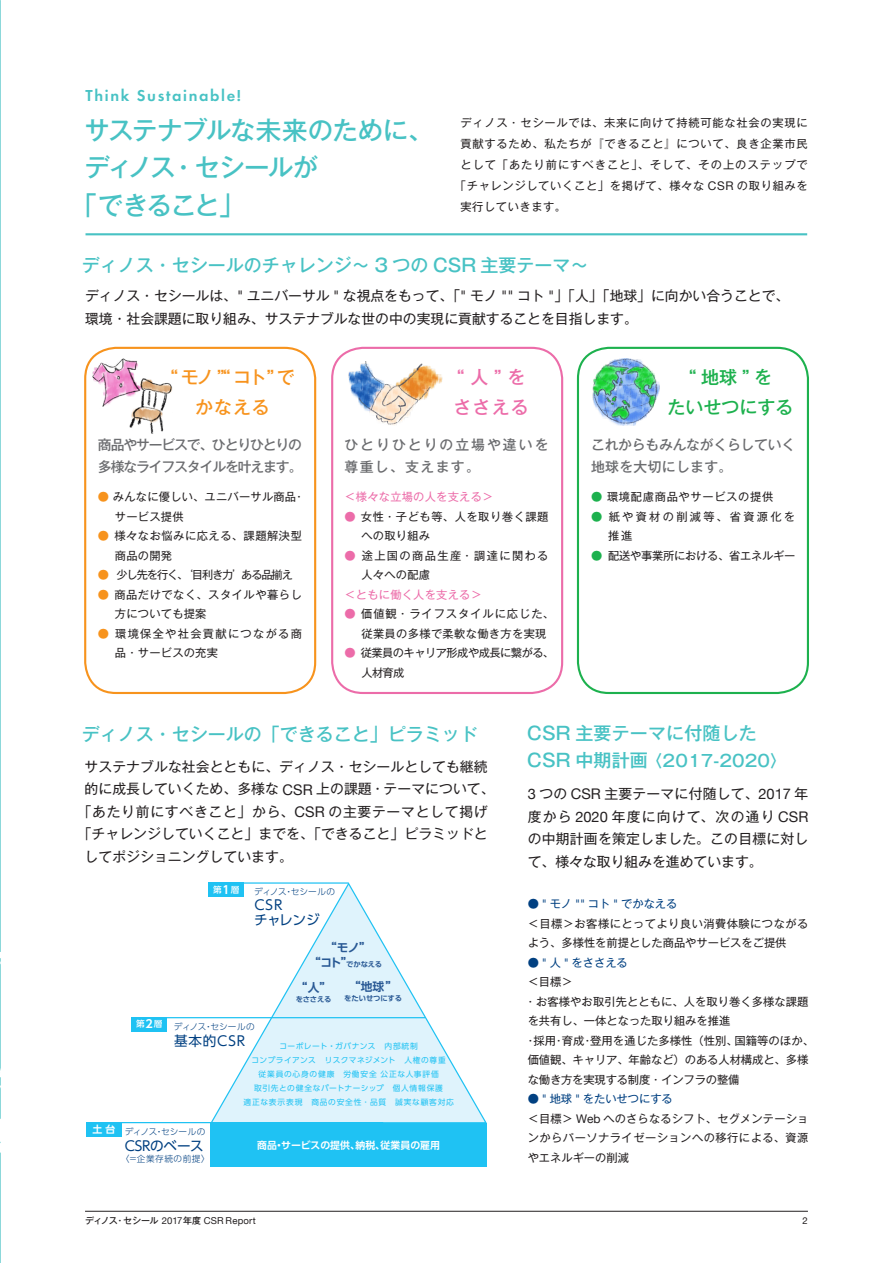
<style>
.page{position:relative;width:893px;height:1263px;background:#fff}
.page>*{position:absolute;margin:0;border:0;box-sizing:border-box;transform-origin:0 0}
.t1{font:500 25.5px "Gothic MB101 Pr 6";letter-spacing:-.03em;color:#48c2c4}
.t2{font:500 25.5px "Gothic MB101 Pr 6";letter-spacing:-.075em;color:#48c2c4}
.t3{font:500 18px "Gothic MB101 Pr 6";color:#48c2c4}
.t4{font:500 18px/30px "Gothic MB101 Pr 6";letter-spacing:.05em;color:#f7931d;text-align:center}
.t5{font:500 18px/30px "Gothic MB101 Pr 6";color:#1db14e;text-align:center}
.t6{font:500 18px/30px "Gothic MB101 Pr 6";color:#ec6ca9}
.t7{font:500 16.5px "Gothic MB101 Pr 6";letter-spacing:.01em;color:#48c2c4}
.t8{font:600 16.5px "Futura T";letter-spacing:.1em;color:#48c2c4}
.t9{font:13.8px/22.5px "Gothic MB101 Pro";letter-spacing:.005em;color:#231f20}
.t10{font:500 13.8px/22.5px "Gothic MB101 Pr 6";letter-spacing:-.08em;color:#6c6d70}
.t11{font:13.8px "Gothic MB101 Pro";letter-spacing:.05em;color:#231f20}
.t12{font:500 13.8px/22.5px "Gothic MB101 Pr 6";letter-spacing:-.015em;color:#6c6d70}
.t13{font:500 13.8px/22.5px "Gothic MB101 Pr 6";letter-spacing:.145em;color:#6c6d70}
.t14{font:13.65px "UD Shin Go Pro";letter-spacing:-.02em;color:#014081}
.t15{font:13.65px/14.2px "UD Shin Go Pro";letter-spacing:-.08em;color:#014081}
.t16{font:700 11.7px "UD Shin Go Pro De";color:#285894}
.t17{font:11.25px/19.5px "Gothic MB101 Pro";color:#231f20}
.t18{font:11.25px/19.5px "Gothic MB101 Pro";letter-spacing:.03em;color:#231f20}
.t19{font:11.25px "Gothic MB101 Pro";letter-spacing:.07em;color:#231f20}
.t20{font:11.25px "Gothic MB101 Pro";letter-spacing:.06em;color:#231f20}
.t21{font:11.25px/19.5px "Gothic MB101 Pro";letter-spacing:.05em;color:#231f20}
.t22{font:11.25px "Gothic MB101 Pro";letter-spacing:.09em;color:#231f20}
.t23{font:11.25px/19.5px "Gothic MB101 Pro";letter-spacing:.115em;color:#231f20}
.t24{font:11.25px "Gothic MB101 Pro";letter-spacing:.02em;color:#ec6ca9}
.t25{font:11.25px/19.5px "Gothic MB101 Pro";letter-spacing:-.045em;color:#231f20}
.t26{font:11.25px/19.5px "Gothic MB101 Pro";letter-spacing:.12em;color:#231f20}
.t27{font:11.25px "Gothic MB101 Pro";letter-spacing:-.1em;color:#231f20}
.t28{font:11.25px "Gothic MB101 Pro";letter-spacing:-.025em;color:#231f20}
.t29{font:11.25px/19.5px "Gothic MB101 Pro";letter-spacing:.2em;color:#231f20}
.t30{font:700 9.9px "UD Shin Go Pro De";color:#fff}
.t31{font:9.6px "Helvetica Neue";letter-spacing:.02em;color:#231f20}
.t32{font:300 8.7px "UD Shin Go Pro";letter-spacing:-.005em;color:#014081}
.t33{font:300 8.7px "UD Shin Go Pro";letter-spacing:.06em;color:#014081}
.t34{font:500 8.7px "UD Shin Go Pro";color:#fff}
.t35{font:7.65px/14px "UD Shin Go Pro";letter-spacing:.08em;color:#1fc2f3;text-align:center}
.t36{font:700 7.35px "UD Shin Go Pro De";letter-spacing:-.025em;color:#285894}
.s1{font-family:"Helvetica Neue";font-size:11.85px}
.s2{font-family:"Helvetica Neue";font-size:14.7px}
.s3{color:#f7931d}
.s4{color:#ec6ca9}
.s5{color:#1db14e}
.s6{font-family:"UD Shin Go Pro De";font-weight:700;font-size:11.1px}
.s7{font-size:11.7px}
.s8{font-size:18px}
.s9{color:#014081}
.s10{font-family:"Helvetica Neue";font-size:11.85px;color:#014081}
.s11{font-family:"Gothic MB101 Pro";font-weight:500;font-size:9px}
</style>
<div class="page">
<svg style="left:0;top:0;width:1px;height:1263px"></svg>
<div style="left:84px;top:347px;width:232px;height:347px;border:2px solid #f7931d;border-radius:31px"></div>
<div style="left:331px;top:347px;width:232px;height:347px;border:2px solid #ec6ca9;border-radius:31px"></div>
<div style="left:577px;top:347px;width:232px;height:347px;border:2px solid #1db14e;border-radius:31px"></div>
<hr style="left:85px;top:1211px;width:723px;height:1px;background:#231f20">
<img style="left:84px;top:358px;width:89px;height:77px">
<img style="left:348px;top:362px;width:95px;height:63px">
<img style="left:579px;top:359px;width:81px;height:66px">
<svg style="left:211px;top:883px;width:276px;height:240px"></svg>
<div style="left:210px;top:1123px;width:277px;height:44px;background:#1fc2f3"></div>
<svg style="left:249px;top:884px;width:91px;height:47px"></svg>
<svg style="left:251px;top:884px;width:87px;height:45px"></svg>
<div style="left:169px;top:1017px;width:90px;height:36px;background:#fff"></div>
<svg style="left:170px;top:1018px;width:87px;height:32px"></svg>
<hr style="left:132px;top:1017px;width:293px;height:1px;background:#1fc2f3">
<hr style="left:213px;top:882px;width:136px;height:2px;background:#1fc2f3">
<div style="left:209px;top:882px;width:35px;height:15px;background:#1fc2f3"></div>
<div style="left:132px;top:1017px;width:35px;height:14px;background:#1fc2f3"></div>
<svg style="left:121px;top:1123px;width:87px;height:14px"></svg>
<hr style="left:91px;top:1122px;width:292px;height:1px;background:#1fc2f3">
<div style="left:86px;top:1122px;width:36px;height:14px;background:#1fc2f3"></div>
<hr style="left:86px;top:233px;width:721px;height:2px;background:#48c2c4">
<p class="t8" style="left:86px;top:85px;width:157px">Think Sustainable!</p>
<h1 class="t1" style="left:84px;top:109px;width:351px">サステナブルな未来のために、</h1>
<h1 class="t2" style="left:84px;top:146px;width:235px">ディノス・セシールが</h1>
<h1 class="t1" style="left:72px;top:184px;width:174px">「できること」</h1>
<p class="t19" style="left:460px;top:114px;width:349px">ディノス・セシールでは、未来に向けて持続可能な社会の実現に</p>
<p class="t19" style="left:460px;top:135px;width:349px">貢献するため、私たちが『できること』について、良き企業市民</p>
<p class="t22" style="left:460px;top:156px;width:349px">として「あたり前にすべきこと」、そして、その上のステップで</p>
<p class="t20" style="left:455px;top:177px;width:354px">「チャレンジしていくこと」を掲げて、様々な <span class="s1">CSR</span> の取り組みを</p>
<p class="t21" style="left:460px;top:196px;width:107px">実行していきます。</p>
<h2 class="t3" style="left:82px;top:250px;width:508px">ディノス・セシールのチャレンジ〜 3 つの CSR 主要テーマ〜</h2>
<p class="t9" style="left:85px;top:283px;width:706px">ディノス・セシールは、<span class="s2">"</span> ユニバーサル <span class="s2">"</span> な視点をもって、「<span class="s2">"</span> モノ <span class="s2">""</span> コト <span class="s2">"</span>」「人」「地球」に向かい合うことで、環境・社会課題に取り組み、サステナブルな世の中の実現に貢献することを目指します。</p>
<h2 class="t4" style="left:170px;top:361px;width:126px">“モノ”“コト”でかなえる</h2>
<p class="t10" style="left:98px;top:433px;width:206px">商品やサービスで、ひとりひとりの多様なライフスタイルを叶えます。</p>
<p class="t18" style="left:115px;top:485px;width:191px;text-indent:-17px"><span class="s3">●</span> みんなに優しい、ユニバーサル商品・サービス提供</p>
<p class="t18" style="left:115px;top:524px;width:189px;text-indent:-17px"><span class="s3">●</span> 様々なお悩みに応える、課題解決型商品の開発</p>
<p class="t27" style="left:98px;top:565px;width:197px"><span class="s3">●</span> 少し先を行く、‘目利き力’ある品揃え</p>
<p class="t18" style="left:115px;top:583px;width:189px;text-indent:-17px"><span class="s3">●</span> 商品だけでなく、スタイルや暮らし方についても提案</p>
<p class="t23" style="left:115px;top:622px;width:189px;text-indent:-17px"><span class="s3">●</span> 環境保全や社会貢献につながる商品・サービスの充実</p>
<h2 class="t6" style="left:453px;top:361px;width:77px">“人”をささえる</h2>
<p class="t13" style="left:344px;top:433px;width:206px">ひとりひとりの立場や違いを尊重し、支えます。</p>
<p class="t24" style="left:344px;top:487px;width:150px">＜様々な立場の人を支える＞</p>
<p class="t21" style="left:361px;top:505px;width:189px;text-indent:-17px"><span class="s4">●</span> 女性・子ども等、人を取り巻く課題への取り組み</p>
<p class="t26" style="left:361px;top:544px;width:189px;text-indent:-17px"><span class="s4">●</span> 途上国の商品生産・調達に関わる人々への配慮</p>
<p class="t24" style="left:344px;top:585px;width:139px">＜ともに働く人を支える＞</p>
<p class="t18" style="left:361px;top:602px;width:194px;text-indent:-17px"><span class="s4">●</span> 価値観・ライフスタイルに応じた、従業員の多様で柔軟な働き方を実現</p>
<p class="t25" style="left:361px;top:641px;width:194px;text-indent:-17px"><span class="s4">●</span> 従業員のキャリア形成や成長に繋がる、人材育成</p>
<h2 class="t5" style="left:668px;top:361px;width:127px">“地球”を<br>たいせつにする</h2>
<p class="t12" style="left:591px;top:433px;width:206px">これからもみんながくらしていく地球を大切にします。</p>
<p class="t20" style="left:591px;top:487px;width:184px"><span class="s5">●</span> 環境配慮商品やサービスの提供</p>
<p class="t29" style="left:608px;top:505px;width:189px;text-indent:-17px"><span class="s5">●</span> 紙や資材の削減等、省資源化を推進</p>
<p class="t28" style="left:591px;top:546px;width:206px"><span class="s5">●</span> 配送や事業所における、省エネルギー</p>
<h2 class="t3" style="left:82px;top:719px;width:397px">ディノス・セシールの「できること」ピラミッド</h2>
<p class="t9" style="left:85px;top:753px;width:405px">サステナブルな社会とともに、ディノス・セシールとしても継続</p>
<p class="t9" style="left:85px;top:776px;width:412px">的に成長していくため、多様な <span class="s2">CSR</span> 上の課題・テーマについて、</p>
<p class="t11" style="left:78px;top:800px;width:411px">「あたり前にすべきこと」から、<span class="s2">CSR</span> の主要テーマとして掲げ</p>
<p class="t9" style="left:78px;top:821px;width:412px">「チャレンジしていくこと」までを、「できること」ピラミッドと</p>
<p class="t9" style="left:85px;top:843px;width:210px">してポジショニングしています。</p>
<p class="t30" style="left:92px;top:1121px;width:25px">土 台</p>
<p class="t34" style="left:136px;top:1017px;width:28px">第<span class="s6">2</span>層</p>
<p class="t34" style="left:213px;top:882px;width:28px">第<span class="s6">1</span>層</p>
<p class="t32" style="left:254px;top:885px;width:82px">ディノス・セシールの</p>
<p class="t15" style="left:253px;top:898px;width:68px">ＣＳＲ<br>チャレンジ</p>
<p class="t16" style="left:325px;top:937px;width:47px">“モノ”</p>
<p class="t36" style="left:309px;top:958px;width:75px"><span class="s7">“コト”</span>でかなえる</p>
<p class="t16" style="left:296px;top:978px;width:37px">“人”</p>
<p class="t36" style="left:296px;top:993px;width:37px">をささえる</p>
<p class="t16" style="left:349px;top:977px;width:49px">“地球”</p>
<p class="t36" style="left:344px;top:993px;width:59px">をたいせつにする</p>
<p class="t32" style="left:174px;top:1020px;width:82px">ディノス・セシールの</p>
<p class="t14" style="left:174px;top:1030px;width:75px">基本的ＣＳＲ</p>
<p class="t35" style="left:243px;top:1039px;width:212px">コーポレート・ガバナンス　内部統制<br>コンプライアンス　リスクマネジメント　人権の尊重<br>従業員の心身の健康　労働安全 公正な人事評価<br>取引先との健全なパートナーシップ　個人情報保護<br>適正な表示表現　商品の安全性･品質　誠実な顧客対応</p>
<p class="t32" style="left:125px;top:1124px;width:82px">ディノス・セシールの</p>
<p class="t14" style="left:125px;top:1135px;width:80px">CSRのベース</p>
<p class="t33" style="left:121px;top:1151px;width:91px">〈=企業存続の前提〉</p>
<p class="t30" style="left:257px;top:1137px;width:184px">商品・サービスの提供、納税、従業員の雇用</p>
<h2 class="t3" style="left:527px;top:718px;width:231px">CSR 主要テーマに付随した</h2>
<p class="t7" style="left:527px;top:747px;width:261px"><span class="s8">CSR 中期計画</span> 〈2017-2020〉</p>
<p class="t9" style="left:528px;top:781px;width:282px;text-align:justify"><span class="s2">3</span> つの <span class="s2">CSR</span> 主要テーマに付随して、<span class="s2">2017</span> 年度から <span class="s2">2020</span> 年度に向けて、次の通り <span class="s2">CSR</span>の中期計画を策定しました。この目標に対して、様々な取り組みを進めています。</p>
<p class="t17" style="left:528px;top:893px;width:282px"><span class="s9">●</span> <span class="s10">"</span> <span class="s9">モノ</span> <span class="s10">""</span> <span class="s9">コト</span> <span class="s10">"</span> <span class="s9">でかなえる<br></span>＜目標＞お客様にとってより良い消費体験につながるよう、多様性を前提とした商品やサービスをご提供</p>
<p class="t17" style="left:525px;top:951px;width:291px"><span class="s9">●</span> <span class="s10">"</span> <span class="s9">人</span> <span class="s10">"</span> <span class="s9">をささえる<br></span>＜目標＞　<br>・お客様やお取引先とともに、人を取り巻く多様な課題を共有し、一体となった取り組みを推進<br>・採用・育成・登用を通じた多様性（性別、国籍等のほか、価値観、キャリア、年齢など）のある人材構成と、多様な働き方を実現する制度・インフラの整備</p>
<p class="t18" style="left:528px;top:1088px;width:282px"><span class="s9">●</span> <span class="s10">"</span> <span class="s9">地球</span> <span class="s10">"</span> <span class="s9">をたいせつにする<br></span>＜目標＞ <span class="s1">Web</span> へのさらなるシフト、セグメンテーションからパーソナライゼーションへの移行による、資源やエネルギーの削減</p>
<p class="t31" style="left:85px;top:1213px;width:172px"><span class="s11">ディノス・セシール</span> 2017<span class="s11">年度</span> CSR Report</p>
<p class="t31" style="left:803px;top:1213px;width:7px">2</p>
</div>
